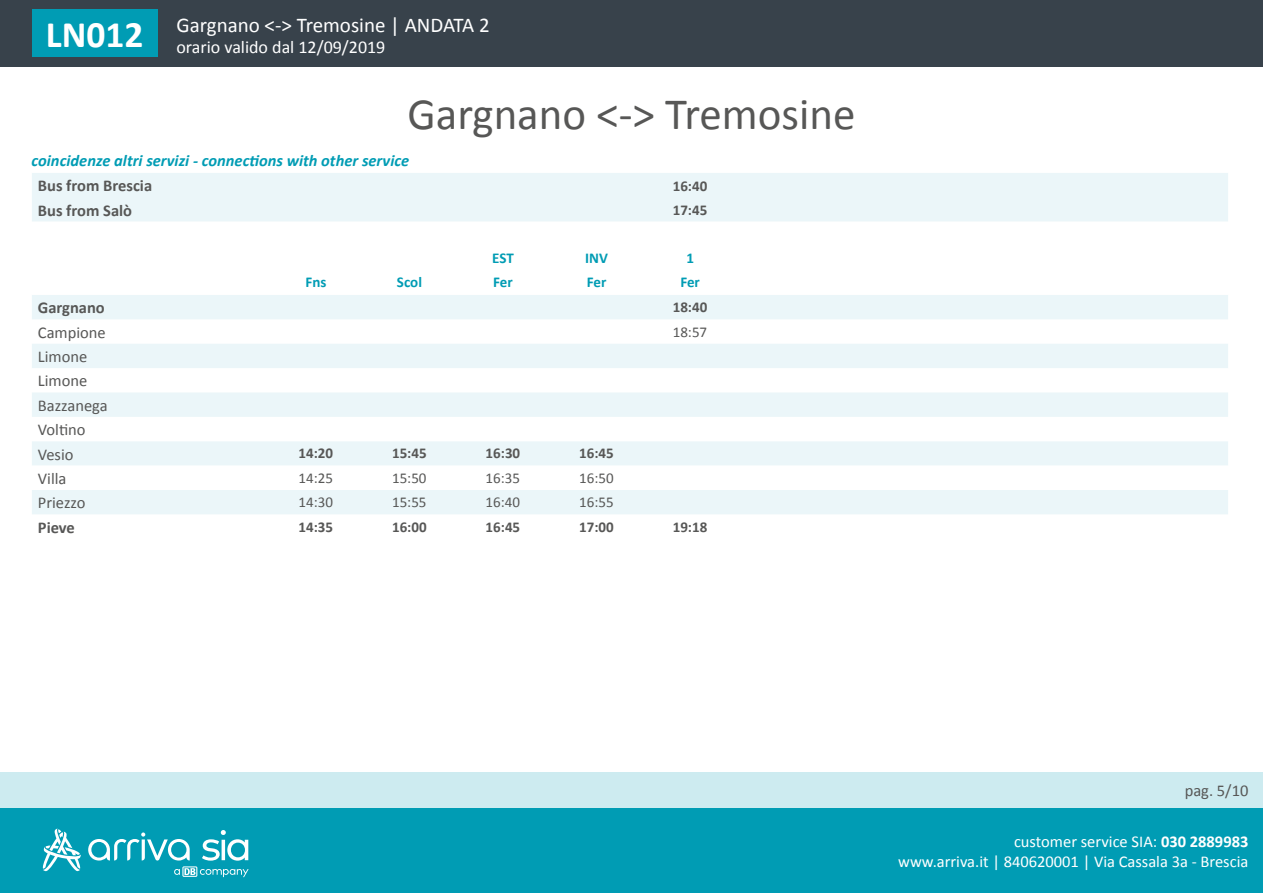
<style>
.page{position:relative;width:1263px;height:893px;background:#fff}
.page>*{position:absolute;margin:0;border:0;box-sizing:border-box;transform-origin:0 0}
.t1{font:45px "Calibri";color:#575756}
.t2{font:700 37.5px "Calibri";color:#fff}
.t3{font:21px "Calibri";color:#fff}
.t4{font:18px "Calibri";color:#fff}
.t5{font:16.5px/19.8px "Calibri";color:#fff;text-align:right}
.t6{font:16.5px/24.3px "Calibri";color:#575756}
.t7{font:italic 700 16.5px "Calibri";color:#009cb4}
.t8{font:700 16.5px "Calibri";color:#575756}
.t9{font:700 15px "Calibri";color:#575756}
.t10{font:15px "Calibri";color:#575756}
.t11{font:700 15px "Calibri";color:#009cb4}
.s1{font-weight:700}
</style>
<div class="page">
<div style="left:0;top:772px;width:1263px;height:39px;background:#cdebf0"></div>
<div style="left:0;top:0;width:1263px;height:67px;background:#38424b"></div>
<div style="left:0;top:808px;width:1263px;height:85px;background:#009cb4"></div>
<div style="left:32px;top:10px;width:125px;height:47px;background:#009cb4"></div>
<svg style="left:43px;top:828px;width:38px;height:43px"></svg>
<svg style="left:88px;top:830px;width:161px;height:47px"></svg>
<div style="left:32px;top:173px;width:1196px;height:48px;background:#ebf6f9"></div>
<svg style="left:32px;top:295px;width:1196px;height:219px;fill:#ebf6f9"></svg>
<h2 class="t2" style="left:46px;top:10px;width:99px">LN012</h2>
<p class="t3" style="left:176px;top:11px;width:315px">Gargnano &lt;-&gt; Tremosine | ANDATA 2</p>
<p class="t4" style="left:176px;top:36px;width:210px">orario valido dal 12/09/2019</p>
<h1 class="t1" style="left:407px;top:86px;width:449px">Gargnano &lt;-&gt; Tremosine</h1>
<p class="t7" style="left:32px;top:150px;width:379px">coincidenze altri servizi - connections with other service</p>
<p class="t8" style="left:38px;top:175px;width:116px">Bus from Brescia</p>
<p class="t9" style="left:673px;top:176px;width:36px">16:40</p>
<p class="t8" style="left:38px;top:200px;width:96px">Bus from Salò</p>
<p class="t9" style="left:673px;top:201px;width:36px">17:45</p>
<p class="t11" style="left:492px;top:249px;width:23px">EST</p>
<p class="t11" style="left:585px;top:249px;width:24px">INV</p>
<p class="t11" style="left:686px;top:249px;width:9px">1</p>
<p class="t11" style="left:305px;top:272px;width:22px">Fns</p>
<p class="t11" style="left:397px;top:272px;width:27px">Scol</p>
<p class="t11" style="left:493px;top:272px;width:21px">Fer</p>
<p class="t11" style="left:587px;top:272px;width:21px">Fer</p>
<p class="t11" style="left:680px;top:272px;width:21px">Fer</p>
<p class="t8" style="left:38px;top:297px;width:68px">Gargnano</p>
<p class="t9" style="left:673px;top:298px;width:36px">18:40</p>
<p class="t6" style="left:38px;top:320px;width:69px">Campione</p>
<p class="t10" style="left:673px;top:322px;width:36px">18:57</p>
<p class="t6" style="left:38px;top:345px;width:71px">Limone<br>Limone<br>Bazzanega<br>Voltino<br>Vesio</p>
<p class="t9" style="left:299px;top:444px;width:36px">14:20</p>
<p class="t9" style="left:392px;top:444px;width:36px">15:45</p>
<p class="t9" style="left:486px;top:444px;width:36px">16:30</p>
<p class="t9" style="left:579px;top:444px;width:36px">16:45</p>
<p class="t6" style="left:38px;top:466px;width:30px">Villa</p>
<p class="t10" style="left:299px;top:468px;width:36px">14:25</p>
<p class="t10" style="left:392px;top:468px;width:36px">15:50</p>
<p class="t10" style="left:486px;top:468px;width:36px">16:35</p>
<p class="t10" style="left:579px;top:468px;width:36px">16:50</p>
<p class="t6" style="left:38px;top:491px;width:49px">Priezzo</p>
<p class="t10" style="left:299px;top:493px;width:36px">14:30</p>
<p class="t10" style="left:392px;top:493px;width:36px">15:55</p>
<p class="t10" style="left:486px;top:493px;width:36px">16:40</p>
<p class="t10" style="left:579px;top:493px;width:36px">16:55</p>
<p class="t8" style="left:38px;top:517px;width:39px">Pieve</p>
<p class="t9" style="left:299px;top:517px;width:36px">14:35</p>
<p class="t9" style="left:392px;top:517px;width:36px">16:00</p>
<p class="t9" style="left:486px;top:517px;width:36px">16:45</p>
<p class="t9" style="left:579px;top:517px;width:36px">17:00</p>
<p class="t9" style="left:673px;top:517px;width:36px">19:18</p>
<p class="t6" style="left:1185px;top:778px;width:65px">pag. 5/10</p>
<p class="t5" style="left:898px;top:832px;width:352px">customer service SIA: <span class="s1">030 2889983<br></span>www.arriva.it | 840620001 | Via Cassala 3a - Brescia</p>
</div>
